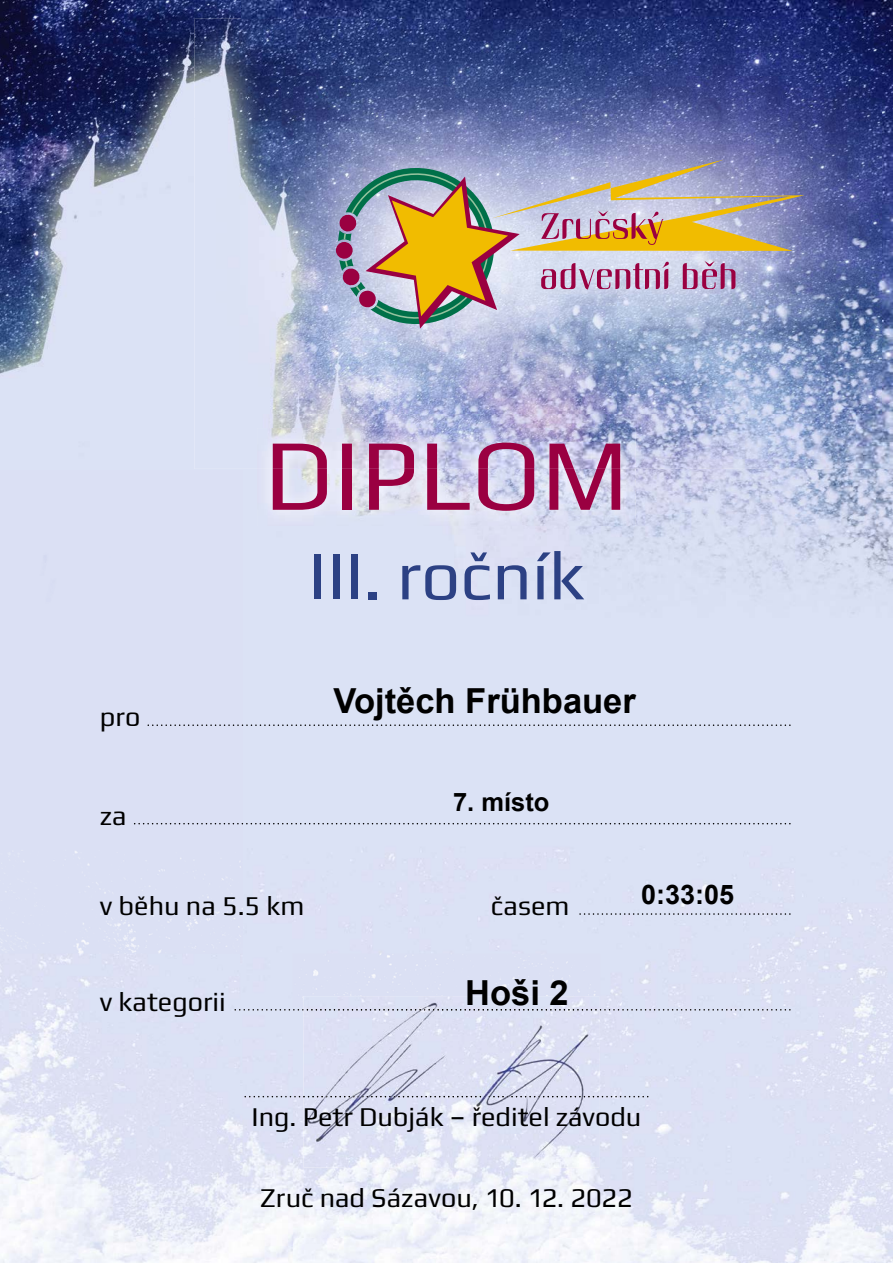
<style>
.page{position:relative;width:893px;height:1263px;background:#fff}
.page>*{position:absolute;margin:0;border:0;box-sizing:border-box;transform-origin:0 0}
.t1{font:102px "Play";color:#9a0041}
.t2{font:69px "Play";color:#2c4184}
.t3{font:700 34.5px "Arial";color:#000}
.t4{font:27px "Play";color:#000}
.t5{font:700 27px "Arial";color:#000}
.t6{font:700 25.5px "Arial";color:#000}
</style>
<div class="page">
<img style="left:0;top:0;width:242px;height:1263px">
<img style="left:242px;top:0;width:651px;height:19px">
<img style="left:242px;top:469px;width:51px;height:794px">
<img style="left:600px;top:469px;width:293px;height:794px">
<img style="left:293px;top:1007px;width:51px;height:256px">
<img style="left:549px;top:1007px;width:51px;height:256px">
<img style="left:344px;top:1167px;width:205px;height:96px">
<img style="left:257px;top:469px;width:379px;height:57px">
<img style="left:273px;top:469px;width:347px;height:42px">
<svg style="left:148px;top:724px;width:643px;height:2px"></svg>
<svg style="left:234px;top:1009px;width:557px;height:1px"></svg>
<svg style="left:579px;top:913px;width:212px;height:2px"></svg>
<svg style="left:134px;top:823px;width:657px;height:1px"></svg>
<svg style="left:244px;top:1096px;width:404px;height:1px"></svg>
<img style="left:303px;top:996px;width:296px;height:171px">
<img style="left:487px;top:1009px;width:110px;height:1px">
<img style="left:489px;top:1096px;width:110px;height:1px">
<img style="left:194px;top:19px;width:699px;height:99px">
<div style="left:194px;top:118px;width:101px;height:351px;background:#dbe2f5"></div>
<img style="left:856px;top:118px;width:37px;height:351px">
<img style="left:295px;top:413px;width:561px;height:56px">
<img style="left:273px;top:443px;width:347px;height:26px">
<img style="left:248px;top:76px;width:633px;height:337px">
<div style="left:336px;top:242px;width:17px;height:17px;background:#9a0041;border-radius:50%"></div>
<svg style="left:338px;top:159px;width:466px;height:170px;background:#b6aba5"></svg>
<h1 class="t1" style="left:264px;top:404px;width:366px">DIPLOM</h1>
<p class="t4" style="left:100px;top:698px;width:42px">pro</p>
<p class="t4" style="left:100px;top:796px;width:28px">za</p>
<h2 class="t2" style="left:309px;top:528px;width:277px">III. ročník</h2>
<p class="t3" style="left:334px;top:678px;width:304px">Vojtěch Frühbauer</p>
<p class="t6" style="left:453px;top:785px;width:98px">7. místo</p>
<p class="t4" style="left:100px;top:887px;width:206px">v běhu na 5.5 km</p>
<p class="t4" style="left:491px;top:887px;width:80px">časem</p>
<p class="t4" style="left:100px;top:983px;width:127px">v kategorii</p>
<p class="t3" style="left:465px;top:970px;width:105px">Hoši 2</p>
<p class="t5" style="left:641px;top:877px;width:95px">0:33:05</p>
<p class="t4" style="left:252px;top:1097px;width:391px">Ing. Petr Dubják – ředitel závodu</p>
<p class="t4" style="left:260px;top:1179px;width:374px">Zruč nad Sázavou, 10. 12. 2022</p>
</div>
